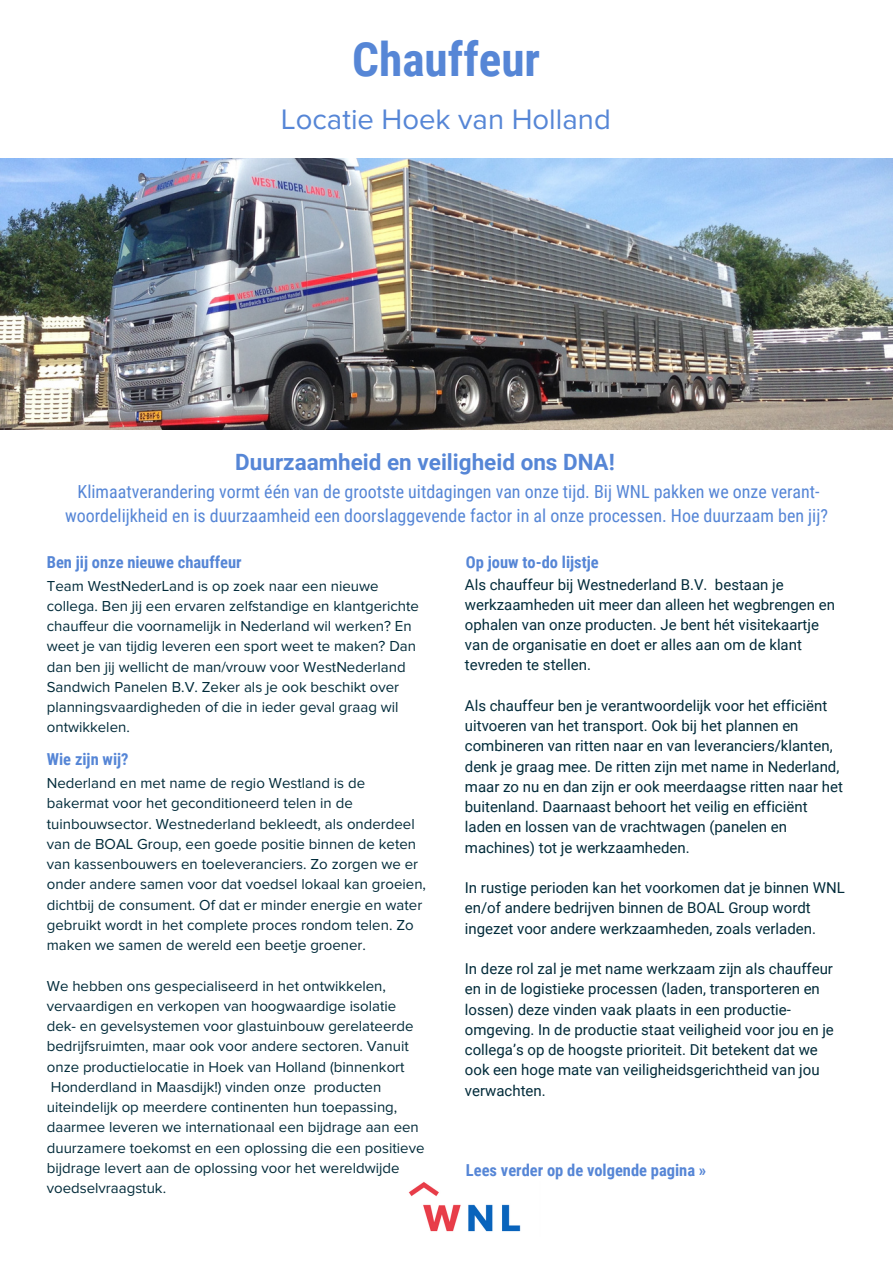
<style>
.page{position:relative;width:893px;height:1264px;background:#fff}
.page>*{position:absolute;margin:0;border:0;box-sizing:border-box;transform-origin:0 0}
.t1{font:700 47.25px "Roboto Condensed";color:#5686d6}
.t2{font:29.25px "Proxima Nova";color:#5686d6}
.t3{font:700 22.5px "Roboto";color:#5686d6}
.t4{font:18px/24.8px "Roboto Condensed";color:#5686d6;text-align:center}
.t5{font:700 16.5px "Roboto Condensed";color:#5686d6}
.t6{font:15px/20.2px "Proxima Nova";color:#022b3a}
.t7{font:15px/20.2px "Roboto";color:#022b3a}
</style>
<div class="page">
<img style="left:408px;top:1182px;width:113px;height:50px">
<img style="left:0;top:158px;width:892px;height:271px">
<p class="t1" style="left:352px;top:32px;width:189px">Chauffeur</p>
<p class="t2" style="left:281px;top:106px;width:331px">Locatie Hoek van Holland</p>
<p class="t3" style="left:235px;top:449px;width:381px">Duurzaamheid en veiligheid ons DNA!</p>
<p class="t4" style="left:65px;top:479px;width:764px">Klimaatverandering vormt één van de grootste uitdagingen van onze tijd. Bij WNL pakken we onze verant&shy;woordelijkheid en is duurzaamheid een doorslaggevende factor in al onze processen. Hoe duurzaam ben jij?</p>
<p class="t5" style="left:47px;top:552px;width:196px">Ben jij onze nieuwe chauffeur</p>
<p class="t5" style="left:466px;top:552px;width:134px">Op jouw to-do lijstje</p>
<p class="t6" style="left:47px;top:576px;width:373px">Team WestNederLand is op zoek naar een nieuwe collega. Ben jij een ervaren zelfstandige en klantgerichte chauffeur die voornamelijk in Nederland wil werken? En weet je van tijdig leveren een sport weet te maken? Dan dan ben jij wellicht de man/vrouw voor WestNederland Sandwich Panelen B.V. Zeker als je ook beschikt over planningsvaardigheden of die in ieder geval graag wil ontwikkelen.</p>
<p class="t7" style="left:465px;top:574px;width:371px">Als chauffeur bij Westnederland B.V. bestaan je werkzaamheden uit meer dan alleen het wegbrengen en ophalen van onze producten. Je bent hét visitekaartje van de organisatie en doet er alles aan om de klant tevreden te stellen.</p>
<p class="t7" style="left:465px;top:695px;width:379px">Als chauffeur ben je verantwoordelijk voor het efficiënt uitvoeren van het transport. Ook bij het plannen en combineren van ritten naar en van leveranciers/klanten, denk je graag mee. De ritten zijn met name in Nederland, maar zo nu en dan zijn er ook meerdaagse ritten naar het buitenland. Daarnaast behoort het veilig en efficiënt laden en lossen van de vrachtwagen (panelen en machines) tot je werkzaamheden.</p>
<p class="t7" style="left:465px;top:877px;width:381px">In rustige perioden kan het voorkomen dat je binnen WNL en/of andere bedrijven binnen de BOAL Group wordt ingezet voor andere werkzaamheden, zoals verladen.</p>
<p class="t7" style="left:465px;top:958px;width:370px">In deze rol zal je met name werkzaam zijn als chauffeur en in de logistieke processen (laden, transporteren en lossen) deze vinden vaak plaats in een productie&shy;omgeving. In de productie staat veiligheid voor jou en je collega’s op de hoogste prioriteit. Dit betekent dat we ook een hoge mate van veiligheidsgerichtheid van jou verwachten.</p>
<p class="t5" style="left:47px;top:750px;width:83px">Wie zijn wij?</p>
<p class="t6" style="left:47px;top:773px;width:381px">Nederland en met name de regio Westland is de bakermat voor het geconditioneerd telen in de tuinbouwsector. Westnederland bekleedt, als onderdeel van de BOAL Group, een goede positie binnen de keten van kassenbouwers en toeleveranciers. Zo zorgen we er onder andere samen voor dat voedsel lokaal kan groeien, dichtbij de consument. Of dat er minder energie en water gebruikt wordt in het complete proces rondom telen. Zo maken we samen de wereld een beetje groener.</p>
<p class="t6" style="left:47px;top:976px;width:379px">We hebben ons gespecialiseerd in het ontwikkelen, vervaardigen en verkopen van hoogwaardige isolatie dek- en gevelsystemen voor glastuinbouw gerelateerde bedrijfsruimten, maar ook voor andere sectoren. Vanuit onze productielocatie in Hoek van Holland (binnenkort Honderdland in Maasdijk!) vinden onze producten uiteindelijk op meerdere continenten hun toepassing, daarmee leveren we internationaal een bijdrage aan een duurzamere toekomst en een oplossing die een positieve bijdrage levert aan de oplossing voor het wereldwijde voedselvraagstuk.</p>
<p class="t5" style="left:466px;top:1160px;width:242px">Lees verder op de volgende pagina »</p>
</div>
